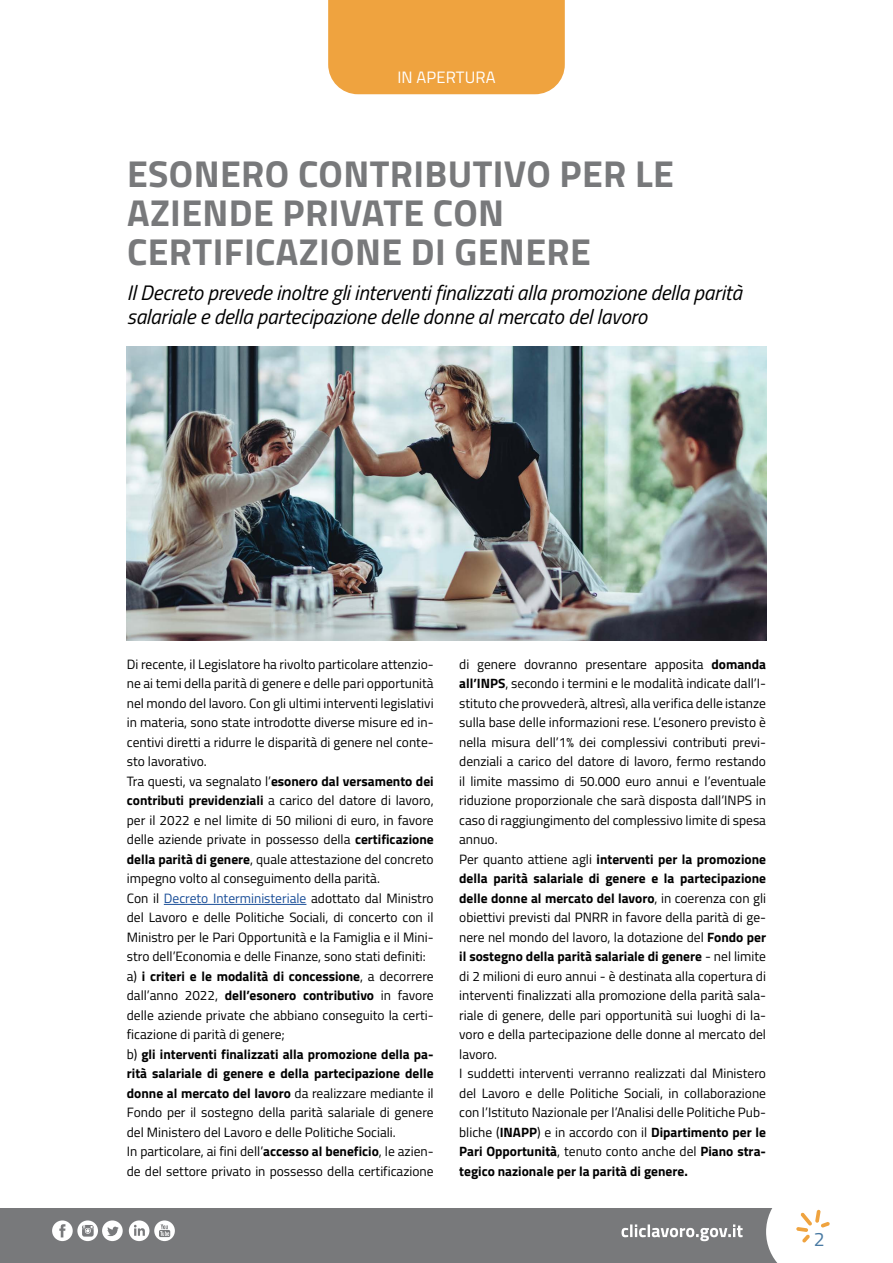
<style>
.page{position:relative;width:893px;height:1263px;background:#fff}
.page>*{position:absolute;margin:0;border:0;box-sizing:border-box;transform-origin:0 0}
.t1{font:700 37.5px/39px "Titillium";letter-spacing:.01em;color:#78797b}
.t2{font:italic 21px/24px "Titillium";letter-spacing:-.01em;color:#000}
.t3{font:19.5px "Titillium";color:#497aa3}
.t4{font:16.5px "Titillium";letter-spacing:.01em;color:#fff}
.t5{font:13.5px/19.5px "Titillium";color:#000}
.s1{font-weight:700}
.s2{color:#1a4e98}
</style>
<div class="page">
<div style="left:0;top:1209px;width:788px;height:54px;background:#78797b"></div>
<svg style="left:766px;top:1208px;width:64px;height:55px"></svg>
<div style="left:328px;top:0;width:237px;height:94px;background:#efa33f"></div>
<svg style="left:621px;top:1224px;width:122px;height:17px"></svg>
<svg style="left:129px;top:1220px;width:46px;height:21px"></svg>
<svg style="left:52px;top:1220px;width:71px;height:21px"></svg>
<hr style="left:164px;top:904px;width:142px;height:1px;background:#1a4e98">
<img style="left:127px;top:346px;width:639px;height:295px">
<p class="t4" style="left:397px;top:65px;width:100px">IN APERTURA</p>
<h1 class="t1" style="left:127px;top:152px;width:548px">ESONERO CONTRIBUTIVO PER LE<br>AZIENDE PRIVATE CON<br>CERTIFICAZIONE DI GENERE</h1>
<h2 class="t2" style="left:127px;top:279px;width:616px">Il Decreto prevede inoltre gli interventi finalizzati alla promozione della parità salariale e della partecipazione delle donne al mercato del lavoro</h2>
<p class="t5" style="left:127px;top:654px;width:308px">Di recente, il Legislatore ha rivolto particolare attenzio&shy;ne ai temi della parità di genere e delle pari opportunità nel mondo del lavoro. Con gli ultimi interventi legislativi in materia, sono state introdotte diverse misure ed in&shy;centivi diretti a ridurre le disparità di genere nel conte&shy;sto lavorativo.<br>Tra questi, va segnalato l’<span class="s1">esonero dal versamento dei contributi previdenziali</span> a carico del datore di lavoro, per il 2022 e nel limite di 50 milioni di euro, in favore delle aziende private in possesso della <span class="s1">certificazione della parità di genere</span>, quale attestazione del concreto impegno volto al conseguimento della parità.<br>Con il <span class="s2">Decreto Interministeriale</span> adottato dal Ministro del Lavoro e delle Politiche Sociali, di concerto con il Ministro per le Pari Opportunità e la Famiglia e il Mini&shy;stro dell’Economia e delle Finanze, sono stati definiti: a) <span class="s1">i criteri e le modalità di concessione</span>, a decorrere dall’anno 2022, <span class="s1">dell’esonero contributivo</span> in favore delle aziende private che abbiano conseguito la certi&shy;ficazione di parità di genere;<br>b) <span class="s1">gli interventi finalizzati alla promozione della pa&shy;rità salariale di genere e della partecipazione delle donne al mercato del lavoro</span> da realizzare mediante il Fondo per il sostegno della parità salariale di genere del Ministero del Lavoro e delle Politiche Sociali.<br>In particolare, ai fini dell’<span class="s1">accesso al beneficio</span>, le azien&shy;de del settore privato in possesso della certificazione</p>
<p class="t5" style="left:459px;top:654px;width:308px">di genere dovranno presentare apposita <span class="s1">domanda all’INPS</span>, secondo i termini e le modalità indicate dall’I&shy;stituto che provvederà, altresì, alla verifica delle istanze sulla base delle informazioni rese. L’esonero previsto è nella misura dell’1% dei complessivi contributi previ&shy;denziali a carico del datore di lavoro, fermo restando il limite massimo di 50.000 euro annui e l’eventuale riduzione proporzionale che sarà disposta dall’INPS in caso di raggiungimento del complessivo limite di spesa annuo.<br>Per quanto attiene agli <span class="s1">interventi per la promozione della parità salariale di genere e la partecipazione delle donne al mercato del lavoro</span>, in coerenza con gli obiettivi previsti dal PNRR in favore della parità di ge&shy;nere nel mondo del lavoro, la dotazione del <span class="s1">Fondo per il sostegno della parità salariale di genere</span> - nel limite di 2 milioni di euro annui - è destinata alla copertura di interventi finalizzati alla promozione della parità sala&shy;riale di genere, delle pari opportunità sui luoghi di la&shy;voro e della partecipazione delle donne al mercato del lavoro.<br>I suddetti interventi verranno realizzati dal Ministero del Lavoro e delle Politiche Sociali, in collaborazione con l’Istituto Nazionale per l’Analisi delle Politiche Pub&shy;bliche (<span class="s1">INAPP</span>) e in accordo con il <span class="s1">Dipartimento per le Pari Opportunità</span>, tenuto conto anche del <span class="s1">Piano stra&shy;tegico nazionale per la parità di genere.</span></p>
<h3 class="t3" style="left:814px;top:1225px;width:12px">2</h3>
</div>
